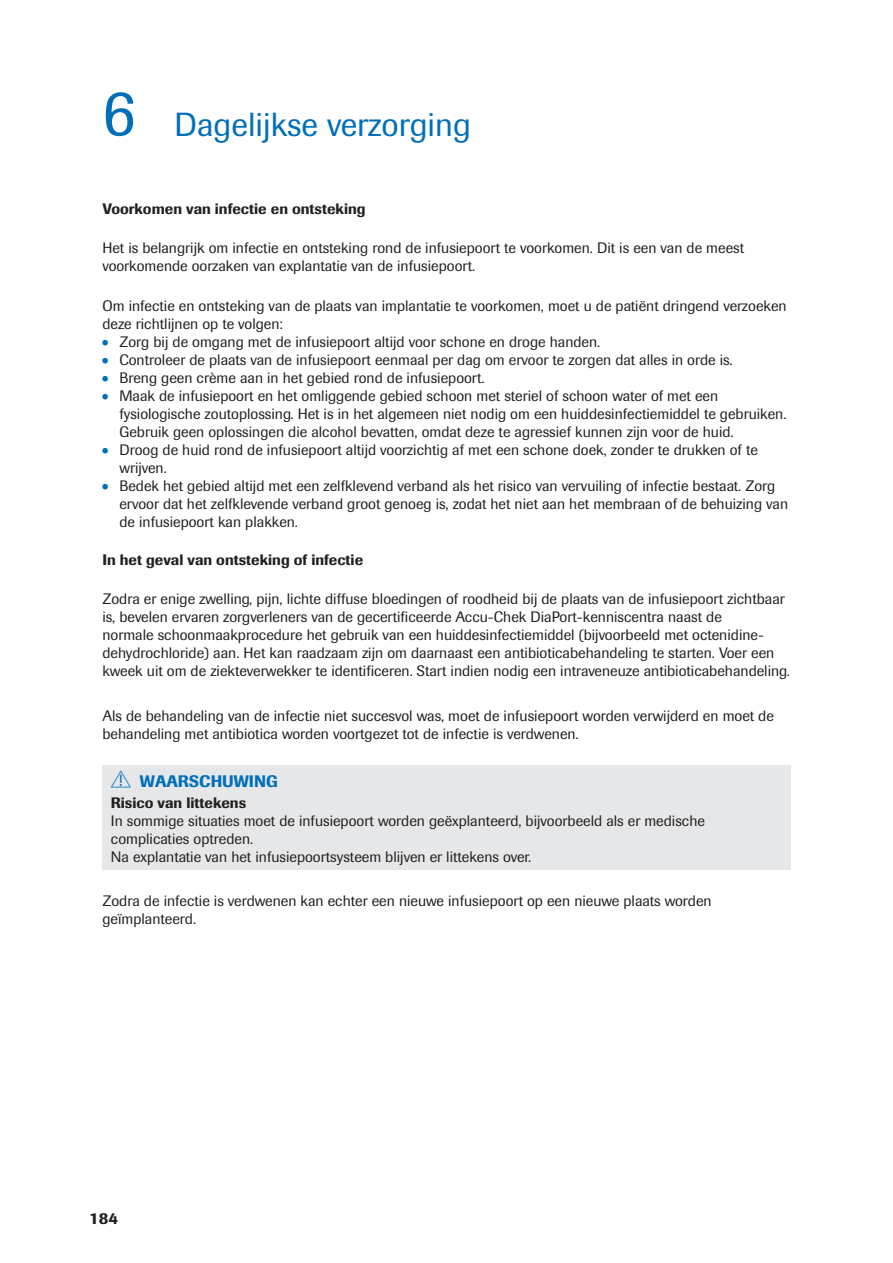
<style>
.page{position:relative;width:893px;height:1263px;background:#fff}
.page>*{position:absolute;margin:0;border:0;box-sizing:border-box;transform-origin:0 0}
.t1{font:33px "Imago Pro";color:#006fba}
.t2{font:500 16.5px "Imago Pro";color:#006fba}
.t3{font:500 16.5px "Imago Pro";color:#231f20}
.t4{font:15px/18px "Imago Pro";color:#231f20}
.t5{font:500 15px "Imago Pro";color:#231f20}
.s1{font-size:66px}
.s2{font-family:"Labeling Font V";font-size:12px;color:#006fba}
</style>
<div class="page">
<div style="left:102px;top:766px;width:689px;height:31px;background:#e6e7e9"></div>
<div style="left:102px;top:796px;width:689px;height:15px;background:#e6e7e9"></div>
<div style="left:102px;top:810px;width:689px;height:42px;background:#e6e7e9"></div>
<div style="left:102px;top:846px;width:689px;height:24px;background:#e6e7e9"></div>
<h1 class="t1" style="left:102px;top:103px;width:370px"><span class="s1">6</span> Dagelijkse verzorging</h1>
<p class="t5" style="left:102px;top:199px;width:265px">Voorkomen van infectie en ontsteking</p>
<p class="t4" style="left:102px;top:238px;width:643px">Het is belangrijk om infectie en ontsteking rond de infusiepoort te voorkomen. Dit is een van de meest voorkomende oorzaken van explantatie van de infusiepoort.</p>
<p class="t4" style="left:102px;top:297px;width:686px">Om infectie en ontsteking van de plaats van implantatie te voorkomen, moet u de patiënt dringend verzoeken deze richtlijnen op te volgen:<br><span class="s2">·</span> Zorg bij de omgang met de infusiepoort altijd voor schone en droge handen.<br><span class="s2">·</span> Controleer de plaats van de infusiepoort eenmaal per dag om ervoor te zorgen dat alles in orde is.<br><span class="s2">·</span> Breng geen crème aan in het gebied rond de infusiepoort.<br><span class="s2">·</span> Maak de infusiepoort en het omliggende gebied schoon met steriel of schoon water of met een</p>
<p class="t4" style="left:119px;top:405px;width:667px">fysiologische zoutoplossing. Het is in het algemeen niet nodig om een huiddesinfectiemiddel te gebruiken.</p>
<p class="t4" style="left:119px;top:423px;width:614px">Gebruik geen oplossingen die alcohol bevatten, omdat deze te agressief kunnen zijn voor de huid.</p>
<p class="t4" style="left:102px;top:441px;width:657px"><span class="s2">·</span> Droog de huid rond de infusiepoort altijd voorzichtig af met een schone doek, zonder te drukken of te</p>
<p class="t4" style="left:119px;top:459px;width:47px">wrijven.</p>
<p class="t4" style="left:102px;top:477px;width:674px"><span class="s2">·</span> Bedek het gebied altijd met een zelfklevend verband als het risico van vervuiling of infectie bestaat. Zorg</p>
<p class="t4" style="left:119px;top:495px;width:670px">ervoor dat het zelfklevende verband groot genoeg is, zodat het niet aan het membraan of de behuizing van</p>
<p class="t4" style="left:119px;top:513px;width:179px">de infusiepoort kan plakken.</p>
<p class="t5" style="left:102px;top:550px;width:262px">In het geval van ontsteking of infectie</p>
<p class="t4" style="left:102px;top:589px;width:687px">Zodra er enige zwelling, pijn, lichte diffuse bloedingen of roodheid bij de plaats van de infusiepoort zichtbaar is, bevelen ervaren zorgverleners van de gecertificeerde Accu-Chek DiaPort-kenniscentra naast de<br>normale schoonmaakprocedure het gebruik van een huiddesinfectiemiddel (bijvoorbeeld met octenidine&shy;dehydrochloride) aan. Het kan raadzaam zijn om daarnaast een antibioticabehandeling te starten. Voer een kweek uit om de ziekteverwekker te identificeren. Start indien nodig een intraveneuze antibioticabehandeling.</p>
<p class="t4" style="left:102px;top:706px;width:673px">Als de behandeling van de infectie niet succesvol was, moet de infusiepoort worden verwijderd en moet de behandeling met antibiotica worden voortgezet tot de infectie is verdwenen.</p>
<p class="t2" style="left:140px;top:770px;width:139px">WAARSCHUWING</p>
<p class="t5" style="left:111px;top:793px;width:137px">Risico van littekens</p>
<p class="t4" style="left:111px;top:811px;width:596px">In sommige situaties moet de infusiepoort worden geëxplanteerd, bijvoorbeeld als er medische complicaties optreden.<br>Na explantatie van het infusiepoortsysteem blijven er littekens over.</p>
<p class="t4" style="left:102px;top:891px;width:611px">Zodra de infectie is verdwenen kan echter een nieuwe infusiepoort op een nieuwe plaats worden geïmplanteerd.</p>
<p class="t3" style="left:89px;top:1208px;width:30px">184</p>
</div>
